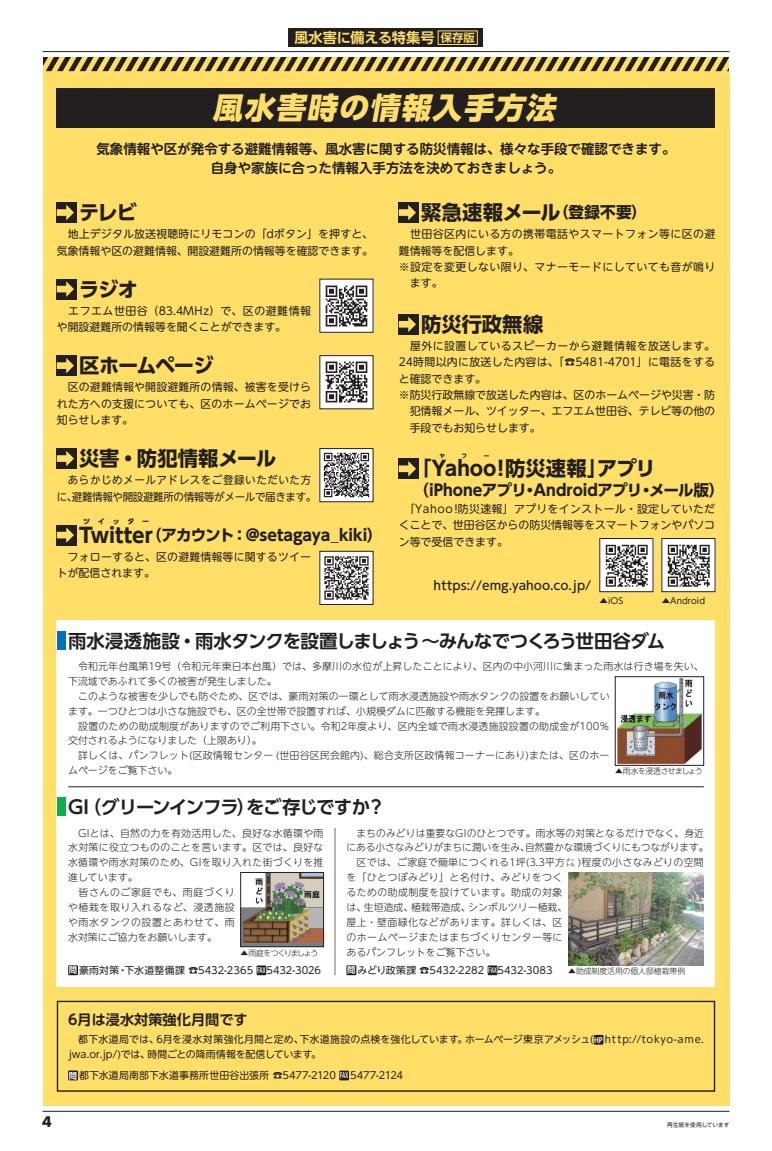
<style>
.page{position:relative;width:772px;height:1151px;background:#fff}
.page>*{position:absolute;margin:0;border:0;box-sizing:border-box;transform-origin:0 0}
.t1{font:italic 800 29.8px "UD Shin Go Pro";color:#ffdf68}
.t2{font:700 20.3px "UD Shin Go Pro";letter-spacing:-.01em;color:#231f20}
.t3{font:700 20.3px "UD Shin Go Pro";letter-spacing:-.065em;color:#231f20}
.t4{font:700 18.4px "UD Shin Go Pro De";letter-spacing:-.055em;color:#231f20}
.t5{font:700 15.6px "UD Shin Go Pro";letter-spacing:-.01em;color:#231f20}
.t6{font:700 14.2px "UD Shin Go Pro De";color:#231f20}
.t7{font:700 14.2px "UD Shin Go Pr 6 N De";letter-spacing:-.02em;color:#ffdf68}
.t8{font:700 14.2px "Futura";color:#231f20}
.t9{font:700 13.5px/19.8px "UD Shin M Go Pro De";color:#231f20;text-align:center}
.t10{font:500 12px "UD Shin M Go Pro";color:#231f20}
.t11{font:10.9px/16.4px "UD Shin M Go Pro";letter-spacing:.01em;color:#231f20}
.t12{font:10.9px/16.4px "UD Shin M Go Pro";letter-spacing:.035em;color:#231f20}
.t13{font:10.9px/16.4px "UD Shin M Go Pro";letter-spacing:-.03em;color:#231f20;scale:.96 1}
.t14{font:300 9.9px/14.9px "UD Shin M Go Pro";letter-spacing:.015em;color:#231f20}
.t15{font:9.9px/14.9px "UD Shin M Go Pro";letter-spacing:.005em;color:#231f20}
.t16{font:8.5px "UD Shin M Go Pro";color:#231f20}
.t17{font:300 7.8px "UD Shin M Go Pro";color:#231f20}
.t18{font:300 7.8px "UD Shin M Go Pro";letter-spacing:-.06em;color:#231f20}
.t19{font:300 7.8px "UD Shin M Go Pro";letter-spacing:-.15em;color:#231f20}
.t20{font:700 7px "UD Shin Go Pro";letter-spacing:1.105em;color:#231f20}
.t21{font:5.7px "UD Shin M Go Pro";color:#231f20}
.t22{font:700 5.7px "UD Shin Go Pro";color:#231f20}
.s1{font-size:11.3px}
.s2{font-size:20.3px}
.s3{font-size:15.6px}
.s4{font-family:"UD Shin M Go Pro De";font-weight:700;font-size:8.3px;color:#fff}
.s5{font-family:"UD Shin M Go Pro De";font-weight:700;font-size:7.3px;color:#fff}
</style>
<div class="page">
<hr style="left:43px;top:1111px;width:686px;height:1px;background:#231f20">
<hr style="left:43px;top:51px;width:686px;height:1px;background:#231f20">
<div style="left:43px;top:57px;width:686px;height:1049px;background:#ffdf68"></div>
<svg style="left:43px;top:57px;width:686px;height:14px"></svg>
<div style="left:57px;top:1001px;width:657px;height:91px;border:1px solid #231f20"></div>
<div style="left:57px;top:620px;width:657px;height:366px;background:#fff"></div>
<div style="left:57px;top:88px;width:657px;height:40px;background:#231f20"></div>
<div style="left:68px;top:1070px;width:10px;height:10px;background:#231f20"></div>
<div style="left:339px;top:1071px;width:10px;height:9px;background:#231f20"></div>
<div style="left:593px;top:1035px;width:10px;height:10px;background:#231f20"></div>
<div style="left:57px;top:798px;width:8px;height:18px;background:#0cae4c"></div>
<div style="left:57px;top:631px;width:8px;height:19px;background:#0072bc"></div>
<img style="left:242px;top:874px;width:79px;height:71px">
<div style="left:240px;top:872px;width:83px;height:75px;border:1px solid #231f20"></div>
<img style="left:616px;top:678px;width:85px;height:85px">
<div style="left:614px;top:676px;width:89px;height:89px;border:1px solid #231f20"></div>
<img style="left:568px;top:873px;width:135px;height:92px">
<div style="left:68px;top:965px;width:10px;height:10px;background:#231f20"></div>
<div style="left:256px;top:965px;width:10px;height:10px;background:#231f20"></div>
<div style="left:346px;top:965px;width:10px;height:10px;background:#231f20"></div>
<div style="left:487px;top:965px;width:10px;height:10px;background:#231f20"></div>
<hr style="left:334px;top:828px;width:1px;height:147px;background:#6c6d70">
<hr style="left:68px;top:786px;width:635px;height:1px;background:#231f20">
<img style="left:663px;top:540px;width:49px;height:50px">
<div style="left:661px;top:538px;width:53px;height:54px;border:1px solid #231f20"></div>
<img style="left:601px;top:540px;width:49px;height:50px">
<div style="left:599px;top:538px;width:53px;height:54px;border:1px solid #231f20"></div>
<div style="left:57px;top:202px;width:20px;height:21px;background:#231f20"></div>
<svg style="left:57px;top:205px;width:17px;height:15px"></svg>
<div style="left:398px;top:202px;width:21px;height:21px;background:#231f20"></div>
<svg style="left:398px;top:205px;width:17px;height:15px"></svg>
<div style="left:398px;top:314px;width:21px;height:20px;background:#231f20"></div>
<svg style="left:398px;top:317px;width:17px;height:15px"></svg>
<div style="left:398px;top:459px;width:21px;height:20px;background:#231f20"></div>
<svg style="left:398px;top:461px;width:17px;height:15px"></svg>
<img style="left:321px;top:281px;width:50px;height:49px">
<div style="left:57px;top:279px;width:20px;height:20px;background:#231f20"></div>
<svg style="left:57px;top:281px;width:17px;height:16px"></svg>
<img style="left:321px;top:357px;width:50px;height:50px">
<div style="left:57px;top:355px;width:20px;height:21px;background:#231f20"></div>
<svg style="left:57px;top:358px;width:17px;height:15px"></svg>
<img style="left:321px;top:450px;width:50px;height:50px">
<div style="left:319px;top:448px;width:54px;height:54px;border:1px solid #231f20"></div>
<div style="left:57px;top:448px;width:20px;height:21px;background:#231f20"></div>
<svg style="left:57px;top:451px;width:17px;height:15px"></svg>
<img style="left:321px;top:553px;width:50px;height:50px">
<div style="left:319px;top:551px;width:54px;height:54px;border:1px solid #231f20"></div>
<div style="left:57px;top:525px;width:20px;height:20px;background:#231f20"></div>
<svg style="left:57px;top:527px;width:17px;height:16px"></svg>
<div style="left:288px;top:28px;width:195px;height:19px;background:#231f20"></div>
<div style="left:437px;top:31px;width:40px;height:14px;border:1px solid #ffdf68"></div>
<h3 class="t7" style="left:294px;top:26px;width:182px">風水害に備える特集号 <span class="s1">保存版</span></h3>
<h1 class="t1" style="left:212px;top:83px;width:352px">風水害時の情報入手方法</h1>
<h3 class="t9" style="left:96px;top:138px;width:580px">気象情報や区が発令する避難情報等、風水害に関する防災情報は、様々な手段で確認できます。自身や家族に合った情報入手方法を決めておきましょう。</h3>
<h2 class="t2" style="left:79px;top:196px;width:59px">テレビ</h2>
<p class="t11" style="left:57px;top:225px;width:318px">　地上デジタル放送視聴時にリモコンの「dボタン」を押すと、気象情報や区の避難情報、開設避難所の情報等を確認できます。</p>
<h2 class="t2" style="left:79px;top:272px;width:60px">ラジオ</h2>
<p class="t11" style="left:57px;top:302px;width:256px">　エフエム世田谷（83.4MHz）で、区の避難情報や開設避難所の情報等を聞くことができます。</p>
<h2 class="t3" style="left:79px;top:349px;width:136px">区ホームページ</h2>
<p class="t11" style="left:57px;top:378px;width:255px;text-align:justify">　区の避難情報や開設避難所の情報、被害を受けられた方への支援についても、区のホームページでお知らせします。</p>
<h2 class="t2" style="left:79px;top:442px;width:198px">災害・防犯情報メール</h2>
<p class="t13" style="left:57px;top:471px;width:272px">　あらかじめメールアドレスをご登録いただいた方に、避難情報や開設避難所の情報等がメールで届きます。</p>
<h2 class="t2" style="left:79px;top:518px;width:15px">T</h2>
<p class="t20" style="left:83px;top:516px;width:68px">ツイッター</p>
<h3 class="t5" style="left:91px;top:522px;width:293px"><span class="s2">witter</span>（アカウント：@setagaya_kiki）</h3>
<p class="t11" style="left:57px;top:548px;width:255px">　フォローすると、区の避難情報等に関するツイートが配信されます。</p>
<h2 class="t2" style="left:421px;top:196px;width:227px">緊急速報メール<span class="s3">（登録不要）</span></h2>
<p class="t12" style="left:398px;top:225px;width:318px">　世田谷区内にいる方の携帯電話やスマートフォン等に区の避難情報等を配信します。<br>※設定を変更しない限り、マナーモードにしていても音が鳴り　ます。</p>
<h2 class="t2" style="left:421px;top:308px;width:123px">防災行政無線</h2>
<p class="t11" style="left:398px;top:337px;width:318px">　屋外に設置しているスピーカーから避難情報を放送します。<br>24時間以内に放送した内容は、「☎ 5481-4701」に電話をすると確認できます。<br>※防災行政無線で放送した内容は、区のホームページや災害・防　犯情報メール、ツイッター、エフエム世田谷、テレビ等の他の　手段でもお知らせします。</p>
<p class="t22" style="left:439px;top:451px;width:7px">ヤ</p>
<p class="t22" style="left:461px;top:451px;width:7px">フ</p>
<p class="t22" style="left:483px;top:451px;width:7px">ー</p>
<h3 class="t5" style="left:413px;top:477px;width:312px">（iPhoneアプリ・Androidアプリ・メール版）</h3>
<h2 class="t2" style="left:411px;top:452px;width:246px">「Yahoo!防災速報」アプリ</h2>
<p class="t11" style="left:398px;top:500px;width:318px;text-align:justify">　「Yahoo!防災速報」アプリをインストール・設定していただくことで、世田谷区からの防災情報等をスマートフォンやパソコン等で受信できます。</p>
<p class="t10" style="left:433px;top:576px;width:159px">https://emg.yahoo.co.jp/</p>
<p class="t16" style="left:599px;top:593px;width:25px">▲iOS</p>
<p class="t16" style="left:661px;top:593px;width:45px">▲Android</p>
<h3 class="t4" style="left:68px;top:625px;width:598px">雨水浸透施設・雨水タンクを設置しましょう～みんなでつくろう世田谷ダム</h3>
<p class="t14" style="left:68px;top:658px;width:636px">　令和元年台風第19号（令和元年東日本台風）では、多摩川の水位が上昇したことにより、区内の中小河川に集まった雨水は行き場を失い、下流域であふれて多くの被害が発生しました。<br>　このような被害を少しでも防ぐため、区では、豪雨対策の一環として雨水浸透施設や雨水タンクの設置をお願いしてい<br>ます。一つひとつは小さな施設でも、区の全世帯で設置すれば、小規模ダムに匹敵する機能を発揮します。<br>　設置のための助成制度がありますのでご利用下さい。令和2年度より、区内全域で雨水浸透施設設置の助成金が100％<br>交付されるようになりました（上限あり）。<br>　詳しくは、パンフレット(区政情報センター (世田谷区民会館内)、総合支所区政情報コーナーにあり)または、区のホー<br>ムページをご覧下さい。</p>
<p class="t18" style="left:614px;top:765px;width:89px">▲雨水を浸透させましょう</p>
<h3 class="t4" style="left:68px;top:792px;width:319px">GI（グリーンインフラ）をご存じですか？</h3>
<p class="t14" style="left:68px;top:825px;width:257px">　GIとは、自然の力を有効活用した、良好な水循環や雨水対策に役立つもののことを言います。区では、良好な水循環や雨水対策のため、GIを取り入れた街づくりを推進しています。<br>　皆さんのご家庭でも、雨庭づくり<br>や植栽を取り入れるなど、浸透施設<br>や雨水タンクの設置とあわせて、雨<br>水対策にご協力をお願いします。</p>
<p class="t19" style="left:240px;top:946px;width:79px">▲雨庭をつくりましょう</p>
<p class="t14" style="left:346px;top:825px;width:363px">　まちのみどりは重要なGIのひとつです。雨水等の対策となるだけでなく、身近にある小さなみどりがまちに潤いを生み、自然豊かな環境づくりにもつながります。　区では、ご家庭で簡単につくれる1坪(3.3平方㍍ )程度の小さなみどりの空間を「ひとつぼみどり」と名付け、みどりをつく<br>るための助成制度を設けています。助成の対象<br>は、生垣造成、植栽帯造成、シンボルツリー植栽、<br>屋上・壁面緑化などがあります。詳しくは、区<br>のホームページまたはまちづくりセンター等に<br>あるパンフレットをご覧下さい。</p>
<p class="t15" style="left:69px;top:962px;width:253px"><span class="s4">問</span>豪雨対策・下水道整備課 ☎5432-2365 <span class="s5">FAX</span> 5432-3026</p>
<p class="t15" style="left:347px;top:962px;width:207px"><span class="s4">問</span>みどり政策課 ☎5432-2282 <span class="s5">FAX</span> 5432-3083</p>
<h3 class="t6" style="left:68px;top:1008px;width:181px">6月は浸水対策強化月間です</h3>
<p class="t17" style="left:567px;top:965px;width:118px">▲助成制度活用の個人邸植栽帯例</p>
<p class="t15" style="left:68px;top:1032px;width:636px">　都下水道局では、6月を浸水対策強化月間と定め、下水道施設の点検を強化しています。ホームページ東京アメッシュ(<span class="s5">HP</span> http://tokyo-ame. jwa.or.jp/)では、時間ごとの降雨情報を配信しています。</p>
<p class="t15" style="left:69px;top:1067px;width:335px"><span class="s4">問</span>都下水道局南部下水道事務所世田谷出張所 ☎5477-2120 <span class="s5">FAX</span> 5477-2124</p>
<h3 class="t8" style="left:42px;top:1112px;width:11px">4</h3>
<p class="t21" style="left:666px;top:1120px;width:64px">再生紙を使用しています</p>
</div>
